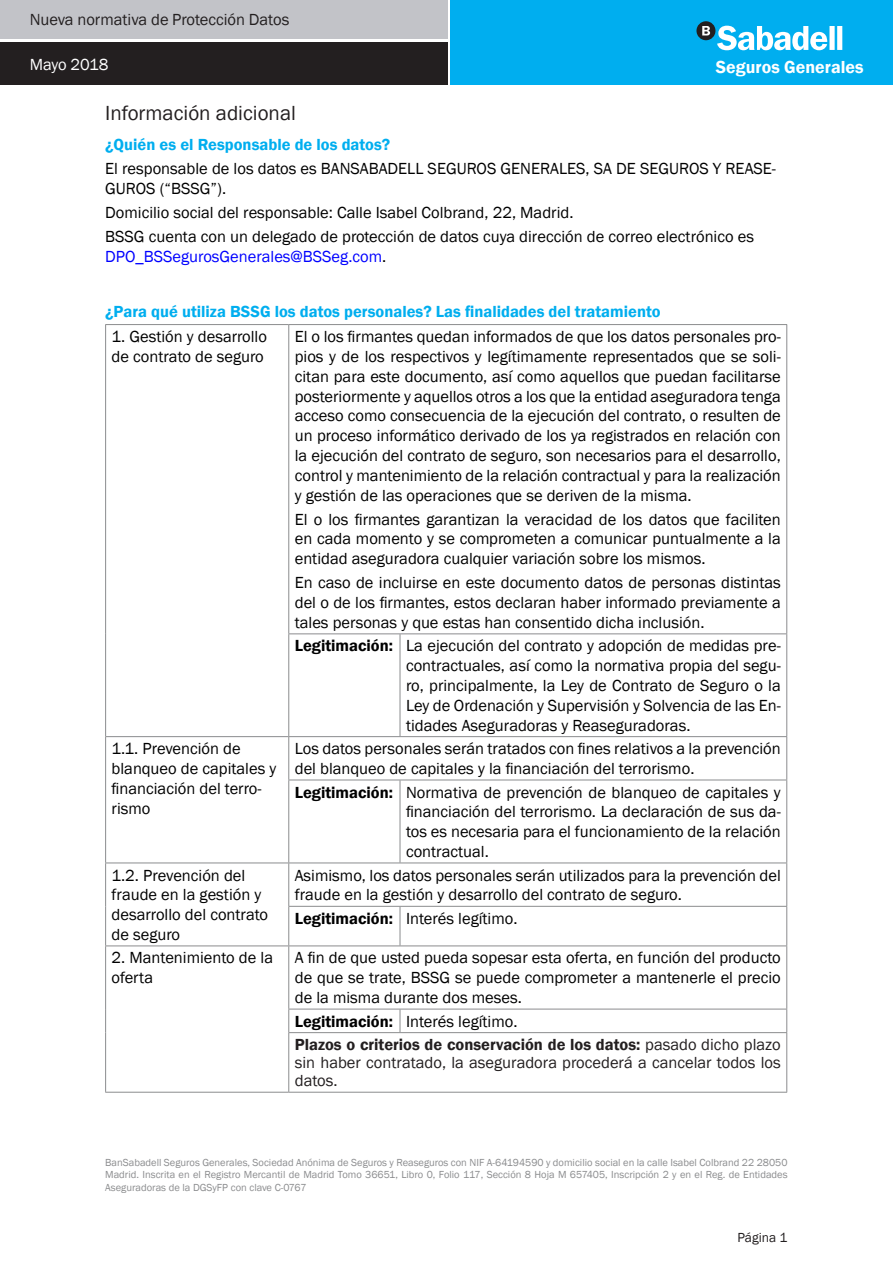
<style>
.page{position:relative;width:893px;height:1263px;background:#fff}
.page>*{position:absolute;margin:0;border:0;box-sizing:border-box;transform-origin:0 0}
.Colmnas{font:21px "Franklin Gothic";color:#231f20}
.t1{font:600 18px "Franklin Gothic";color:#fff}
.Colmnas-2{font:16.5px/19.8px "Franklin Gothic";color:#000}
.Colmnas-3{font:16.5px/18px "Franklin Gothic";color:#231f20;text-align:justify}
.Colmnas-4{font:600 16.5px "Franklin Gothic";color:#00aeef}
.Colmnas-5{font:600 16.5px "Franklin Gothic";color:#000}
.t2{font:16.5px "Franklin Gothic";letter-spacing:-.01em;color:#fff}
.t3{font:13.5px "Franklin Gothic";color:#231f20}
.t4{font:10.5px/12.6px "Franklin Gothic";color:#8b8c8e;text-align:justify}
.s1{color:#00f}
.s2{font-weight:600}
</style>
<div class="page">
<div style="left:451px;top:0;width:442px;height:85px;background:#00aeef"></div>
<div style="left:0;top:0;width:447px;height:39px;background:#c2c3c8"></div>
<div style="left:0;top:42px;width:447px;height:43px;background:#231f20"></div>
<hr style="left:105px;top:324px;width:184px;height:1px;background:#8b8c8e">
<hr style="left:105px;top:325px;width:1px;height:309px;background:#8b8c8e">
<hr style="left:289px;top:324px;width:111px;height:1px;background:#8b8c8e">
<hr style="left:288px;top:325px;width:1px;height:308px;background:#8b8c8e">
<hr style="left:400px;top:324px;width:387px;height:1px;background:#8b8c8e">
<hr style="left:786px;top:325px;width:1px;height:308px;background:#8b8c8e">
<hr style="left:105px;top:634px;width:1px;height:102px;background:#8b8c8e">
<hr style="left:288px;top:633px;width:112px;height:1px;background:#8b8c8e">
<hr style="left:288px;top:634px;width:1px;height:102px;background:#8b8c8e">
<hr style="left:400px;top:633px;width:387px;height:1px;background:#8b8c8e">
<hr style="left:400px;top:634px;width:1px;height:102px;background:#8b8c8e">
<hr style="left:786px;top:634px;width:1px;height:102px;background:#8b8c8e">
<hr style="left:105px;top:736px;width:184px;height:1px;background:#8b8c8e">
<hr style="left:105px;top:737px;width:1px;height:43px;background:#8b8c8e">
<hr style="left:289px;top:736px;width:111px;height:1px;background:#8b8c8e">
<hr style="left:288px;top:737px;width:1px;height:43px;background:#8b8c8e">
<hr style="left:400px;top:736px;width:387px;height:1px;background:#8b8c8e">
<hr style="left:786px;top:737px;width:1px;height:43px;background:#8b8c8e">
<hr style="left:105px;top:780px;width:1px;height:82px;background:#8b8c8e">
<hr style="left:288px;top:780px;width:112px;height:1px;background:#8b8c8e">
<hr style="left:288px;top:780px;width:1px;height:82px;background:#8b8c8e">
<hr style="left:400px;top:780px;width:387px;height:1px;background:#8b8c8e">
<hr style="left:400px;top:780px;width:1px;height:82px;background:#8b8c8e">
<hr style="left:786px;top:780px;width:1px;height:82px;background:#8b8c8e">
<hr style="left:105px;top:862px;width:184px;height:1px;background:#8b8c8e">
<hr style="left:105px;top:863px;width:1px;height:43px;background:#8b8c8e">
<hr style="left:289px;top:862px;width:111px;height:1px;background:#8b8c8e">
<hr style="left:288px;top:863px;width:1px;height:43px;background:#8b8c8e">
<hr style="left:400px;top:862px;width:387px;height:1px;background:#8b8c8e">
<hr style="left:786px;top:863px;width:1px;height:43px;background:#8b8c8e">
<hr style="left:105px;top:906px;width:1px;height:39px;background:#8b8c8e">
<hr style="left:288px;top:906px;width:112px;height:1px;background:#8b8c8e">
<hr style="left:288px;top:907px;width:1px;height:38px;background:#8b8c8e">
<hr style="left:400px;top:906px;width:387px;height:1px;background:#8b8c8e">
<hr style="left:400px;top:907px;width:1px;height:38px;background:#8b8c8e">
<hr style="left:786px;top:907px;width:1px;height:38px;background:#8b8c8e">
<hr style="left:105px;top:945px;width:184px;height:1px;background:#8b8c8e">
<hr style="left:105px;top:946px;width:1px;height:63px;background:#8b8c8e">
<hr style="left:289px;top:945px;width:111px;height:1px;background:#8b8c8e">
<hr style="left:288px;top:946px;width:1px;height:63px;background:#8b8c8e">
<hr style="left:400px;top:945px;width:387px;height:1px;background:#8b8c8e">
<hr style="left:786px;top:946px;width:1px;height:63px;background:#8b8c8e">
<svg style="left:105px;top:1009px;width:1px;height:24px"></svg>
<hr style="left:288px;top:1009px;width:112px;height:1px;background:#8b8c8e">
<svg style="left:288px;top:1009px;width:1px;height:23px"></svg>
<hr style="left:400px;top:1009px;width:387px;height:1px;background:#8b8c8e">
<svg style="left:400px;top:1009px;width:1px;height:23px"></svg>
<svg style="left:786px;top:1009px;width:1px;height:23px"></svg>
<hr style="left:105px;top:1033px;width:1px;height:59px;background:#8b8c8e">
<hr style="left:288px;top:1032px;width:112px;height:1px;background:#8b8c8e">
<hr style="left:288px;top:1033px;width:1px;height:59px;background:#8b8c8e">
<hr style="left:400px;top:1032px;width:387px;height:1px;background:#8b8c8e">
<hr style="left:786px;top:1033px;width:1px;height:59px;background:#8b8c8e">
<hr style="left:105px;top:1092px;width:184px;height:1px;background:#8b8c8e">
<hr style="left:289px;top:1092px;width:111px;height:1px;background:#8b8c8e">
<hr style="left:400px;top:1092px;width:387px;height:1px;background:#8b8c8e">
<div style="left:696px;top:21px;width:19px;height:19px;background:#231f20;border-radius:50%"></div>
<svg style="left:702px;top:26px;width:8px;height:9px"></svg>
<svg style="left:717px;top:26px;width:125px;height:24px"></svg>
<p class="Colmnas-3" style="left:30px;top:11px;width:261px">Nueva normativa de Protección Datos</p>
<p class="t2" style="left:30px;top:54px;width:80px">Mayo 2018</p>
<p class="Colmnas" style="left:105px;top:100px;width:192px">Información adicional</p>
<p class="Colmnas-4" style="left:105px;top:135px;width:287px">¿Quién es el Responsable de los datos?</p>
<p class="Colmnas-2" style="left:105px;top:159px;width:672px">El responsable de los datos es BANSABADELL SEGUROS GENERALES, SA DE SEGUROS Y REASE-<br>GUROS (“BSSG”).</p>
<p class="Colmnas-2" style="left:105px;top:203px;width:470px">Domicilio social del responsable: Calle Isabel Colbrand, 22, Madrid.</p>
<p class="Colmnas-2" style="left:105px;top:227px;width:650px">BSSG cuenta con un delegado de protección de datos cuya dirección de correo electrónico es<br><span class="s1">DPO_BSSegurosGenerales@BSSeg.com</span>.</p>
<p class="Colmnas-4" style="left:105px;top:301px;width:557px">¿Para qué utiliza BSSG los datos personales? Las finalidades del tratamiento</p>
<p class="Colmnas-2" style="left:112px;top:327px;width:157px">1. Gestión y desarrollo de contrato de seguro</p>
<p class="Colmnas-2" style="left:295px;top:327px;width:487px;text-align:justify">El o los firmantes quedan informados de que los datos personales pro&shy;pios y de los respectivos y legítimamente representados que se soli&shy;citan para este documento, así como aquellos que puedan facilitarse posteriormente y aquellos otros a los que la entidad aseguradora tenga acceso como consecuencia de la ejecución del contrato, o resulten de un proceso informático derivado de los ya registrados en relación con la ejecución del contrato de seguro, son necesarios para el desarrollo, control y mantenimiento de la relación contractual y para la realización y gestión de las operaciones que se deriven de la misma.</p>
<p class="Colmnas-2" style="left:295px;top:510px;width:487px;text-align:justify">El o los firmantes garantizan la veracidad de los datos que faciliten en cada momento y se comprometen a comunicar puntualmente a la entidad aseguradora cualquier variación sobre los mismos.</p>
<p class="Colmnas-2" style="left:295px;top:573px;width:487px;text-align:justify">En caso de incluirse en este documento datos de personas distintas del o de los firmantes, estos declaran haber informado previamente a tales personas y que estas han consentido dicha inclusión.</p>
<p class="Colmnas-5" style="left:295px;top:636px;width:100px">Legitimación:</p>
<p class="Colmnas-2" style="left:406px;top:636px;width:376px;text-align:justify">La ejecución del contrato y adopción de medidas pre&shy;contractuales, así como la normativa propia del segu&shy;ro, principalmente, la Ley de Contrato de Seguro o la Ley de Ordenación y Supervisión y Solvencia de las En&shy;tidades Aseguradoras y Reaseguradoras.</p>
<p class="Colmnas-2" style="left:112px;top:739px;width:166px">1.1. Prevención de blanqueo de capitales y financiación del terro&shy;rismo</p>
<p class="Colmnas-2" style="left:295px;top:739px;width:487px">Los datos personales serán tratados con fines relativos a la prevención del blanqueo de capitales y la financiación del terrorismo.</p>
<p class="t1" style="left:716px;top:56px;width:149px">Seguros Generales</p>
<p class="Colmnas-5" style="left:295px;top:782px;width:100px">Legitimación:</p>
<p class="Colmnas-2" style="left:406px;top:782px;width:376px;text-align:justify">Normativa de prevención de blanqueo de capitales y financiación del terrorismo. La declaración de sus da&shy;tos es necesaria para el funcionamiento de la relación contractual.</p>
<p class="Colmnas-2" style="left:112px;top:865px;width:158px">1.2. Prevención del fraude en la gestión y desarrollo del contrato de seguro</p>
<p class="Colmnas-2" style="left:295px;top:865px;width:487px">Asimismo, los datos personales serán utilizados para la prevención del fraude en la gestión y desarrollo del contrato de seguro.</p>
<p class="Colmnas-5" style="left:295px;top:908px;width:100px">Legitimación:</p>
<p class="Colmnas-2" style="left:406px;top:909px;width:113px">Interés legítimo.</p>
<p class="Colmnas-2" style="left:112px;top:948px;width:163px">2. Mantenimiento de la oferta</p>
<p class="Colmnas-2" style="left:295px;top:948px;width:487px;text-align:justify">A fin de que usted pueda sopesar esta oferta, en función del producto de que se trate, BSSG se puede comprometer a mantenerle el precio de la misma durante dos meses.</p>
<p class="Colmnas-5" style="left:295px;top:1011px;width:100px">Legitimación:</p>
<p class="Colmnas-2" style="left:406px;top:1011px;width:113px">Interés legítimo.</p>
<p class="Colmnas-3" style="left:295px;top:1036px;width:487px"><span class="s2">Plazos o criterios de conservación de los datos:</span> pasado dicho plazo sin haber contratado, la aseguradora procederá a cancelar todos los datos.</p>
<p class="t4" style="left:105px;top:1156px;width:684px">BanSabadell Seguros Generales, Sociedad Anónima de Seguros y Reaseguros con NIF A-64194590 y domicilio social en la calle Isabel Colbrand 22 28050<br>Madrid. Inscrita en el Registro Mercantil de Madrid Tomo 36651, Libro 0, Folio 117, Sección 8 Hoja M 657405, Inscripción 2 y en el Reg. de Entidades Aseguradoras de la DGSyFP con clave C-0767</p>
<p class="t3" style="left:737px;top:1229px;width:52px">Página 1</p>
</div>
